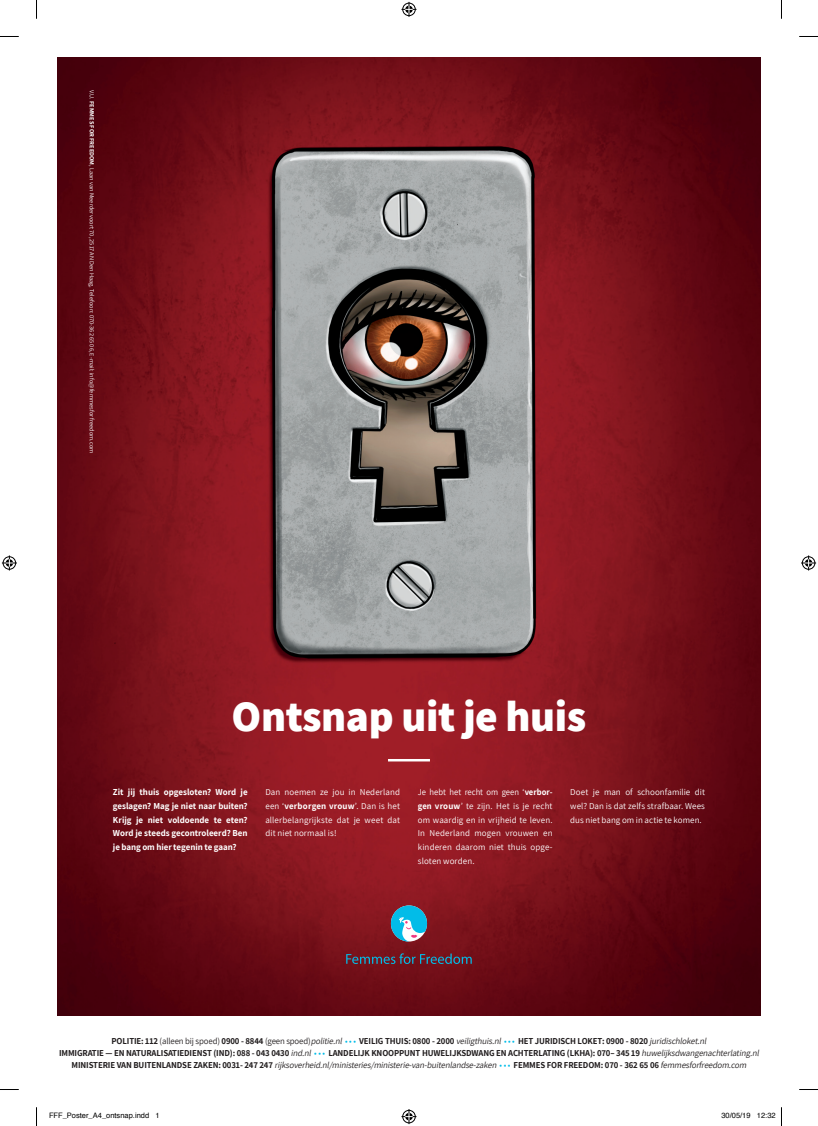
<style>
.page{position:relative;width:818px;height:1126px;background:#fff}
.page>*{position:absolute;margin:0;border:0;box-sizing:border-box;transform-origin:0 0}
.t1{font:800 43.12px "Assistant";letter-spacing:-.01em;color:#fff}
.t2{font:9px/13.8px "Assistant";letter-spacing:.01em;color:#fff;text-align:justify}
.t3{font:9px/13.8px "Assistant";letter-spacing:.01em;color:#fff;text-align:justify;scale:.96 1}
.t4{font:700 9px/13.8px "Assistant";color:#fff;text-align:justify}
.t5{font:700 8.88px/12px "Assistant";letter-spacing:-.015em;color:#231f20;text-align:center}
.t6{font:7.5px "Helvetica";color:#000}
.t7{font:6.25px "Assistant";letter-spacing:.01em;color:#fff}
.s1{font-weight:700}
.s2{font-weight:400}
.s3{font-weight:400;font-style:italic}
.s4{font-weight:400;color:#02bce8}
</style>
<div class="page">
<img style="left:58px;top:58px;width:701px;height:956px">
<svg style="left:346px;top:953px;width:125px;height:10px"></svg>
<svg style="left:390px;top:905px;width:37px;height:36px"></svg>
<hr style="left:388px;top:759px;width:41px;height:2px;background:#fff">
<svg style="left:0;top:36px;width:19px;height:1px"></svg>
<svg style="left:799px;top:36px;width:18px;height:1px"></svg>
<svg style="left:0;top:1089px;width:19px;height:1px"></svg>
<svg style="left:799px;top:1089px;width:18px;height:1px"></svg>
<svg style="left:36px;top:0;width:1px;height:19px"></svg>
<svg style="left:36px;top:1107px;width:1px;height:18px"></svg>
<svg style="left:401px;top:2px;width:15px;height:15px"></svg>
<svg style="left:401px;top:1109px;width:15px;height:14px"></svg>
<svg style="left:2px;top:555px;width:15px;height:15px"></svg>
<svg style="left:801px;top:555px;width:14px;height:15px"></svg>
<p class="t7" style="left:96px;top:90px;width:365px;rotate:90deg">V.U. <span class="s1">FEMMES FOR FREEDOM</span>, Laan van Meerdervoort 70, 2517 AN Den Haag, Telefoon: 070-362 65 06, E-mail: info@femmesforfreedom.com</p>
<h1 class="t1" style="left:231px;top:687px;width:356px">Ontsnap uit je huis</h1>
<p class="t4" style="left:113px;top:784px;width:136px">Zit jij thuis opgesloten? Word je geslagen? Mag je niet naar buiten?<br>Krijg je niet voldoende te eten?<br>Word je steeds gecontroleerd? Ben je bang om hier tegenin te gaan?</p>
<p class="t2" style="left:265px;top:784px;width:136px">Dan noemen ze jou in Nederland een ‘<span class="s1">verborgen vrouw</span>’. Dan is het allerbelangrijkste dat je weet dat dit niet normaal is!</p>
<p class="t3" style="left:417px;top:784px;width:142px">Je hebt het recht om geen ‘<span class="s1">verbor&shy;gen vrouw</span>’ te zijn. Het is je recht om waardig en in vrijheid te leven.<br>In Nederland mogen vrouwen en kinderen daarom niet thuis opge&shy;sloten worden.</p>
<p class="t2" style="left:570px;top:784px;width:136px">Doet je man of schoonfamilie dit wel? Dan is dat zelfs strafbaar. Wees dus niet bang om in actie te komen.</p>
<p class="t5" style="left:59px;top:1034px;width:702px">POLITIE: 112 <span class="s2">(alleen bij spoed)</span> 0900 - 8844 <span class="s2">(geen spoed)</span><span class="s3">politie.nl</span> <span class="s4">• • •</span> VEILIG THUIS: 0800 - 2000 <span class="s3">veiligthuis.nl</span> <span class="s4">• • •</span> HET JURIDISCH LOKET: 0900 - 8020 <span class="s3">juridischloket.nl<br></span>IMMIGRATIE — EN NATURALISATIEDIENST (IND): 088 - 043 0430 <span class="s3">ind.nl</span> <span class="s4">• • •</span> LANDELIJK KNOOPPUNT HUWELIJKSDWANG EN ACHTERLATING (LKHA): 070– 345 19 <span class="s3">huwelijksdwangenachterlating.nl<br></span>M I N I ST E R I E VAN B U I T E N LAN D S E ZAKE N : 003 1 - 247 247 <span class="s3">rijksoverheid.nl/ministeries/ministerie-van-buitenlandse-zaken</span> <span class="s4">• • •</span> F E M M E S FO R F R E E D O M : 0 7 0 - 3 62 65 0 6 <span class="s3">femmesforfreedom.com</span></p>
<p class="t6" style="left:49px;top:1109px;width:112px">FFF_Poster_A4_ontsnap.indd 1</p>
<p class="t6" style="left:721px;top:1109px;width:56px">30/05/19 12:32</p>
</div>
